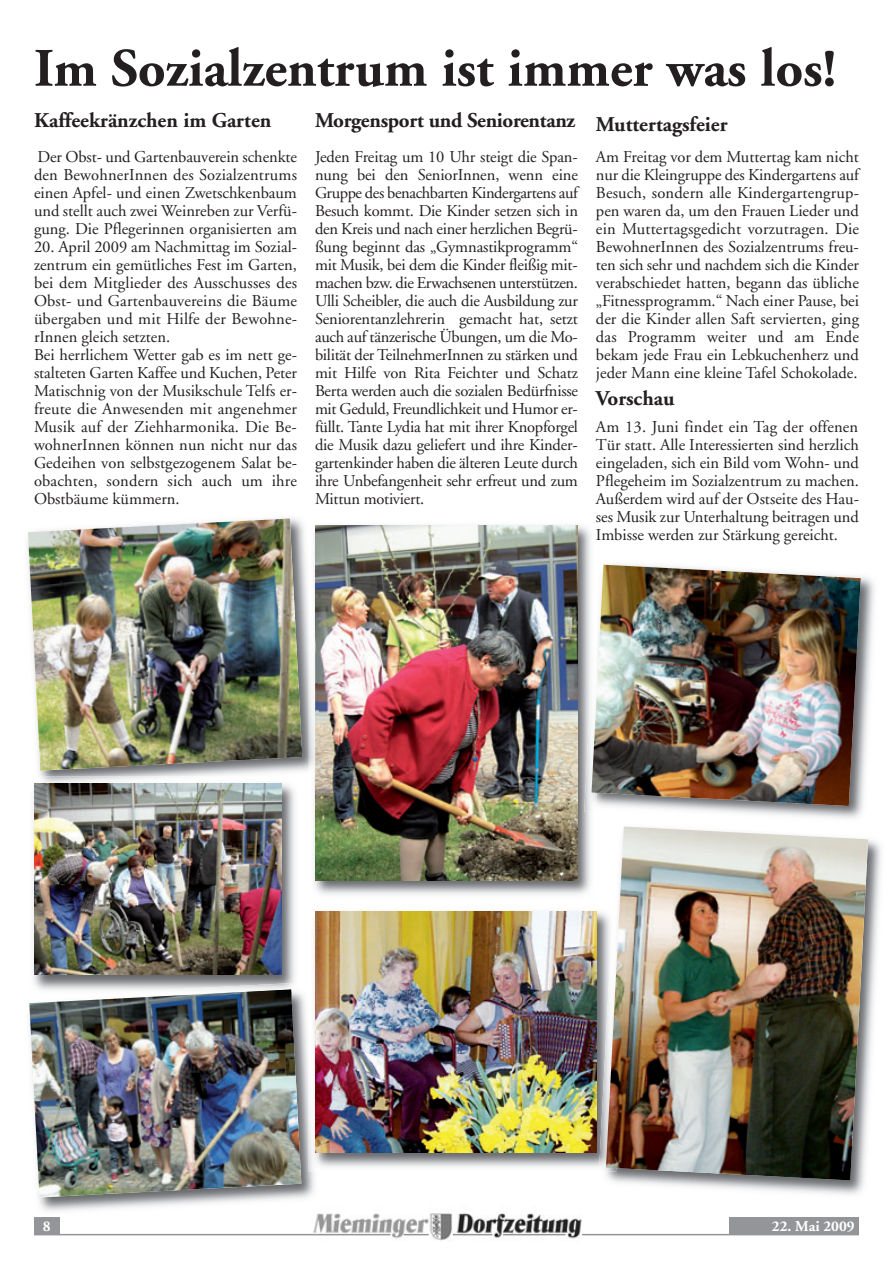
<style>
.page{position:relative;width:893px;height:1263px;background:#fff}
.page>*{position:absolute;margin:0;border:0;box-sizing:border-box;transform-origin:0 0}
.t1{font:700 54px "Adobe Garamond";color:#231f20}
.t2{font:700 21px "Adobe Garamond";color:#231f20}
.t3{font:16.5px/18px "Adobe Garamond";color:#231f20;text-align:justify}
.t4{font:700 15px "Adobe Garamond";color:#fff}
</style>
<div class="page">
<img style="left:311px;top:1213px;width:273px;height:28px">
<div style="left:34px;top:1217px;width:26px;height:17px;background:#939598"></div>
<hr style="left:34px;top:1234px;width:356px;height:1px;background:#939598">
<svg style="left:404px;top:1234px;width:25px;height:1px"></svg>
<hr style="left:582px;top:1234px;width:277px;height:1px;background:#939598">
<hr style="left:503px;top:1234px;width:63px;height:1px;background:#939598">
<hr style="left:453px;top:1234px;width:39px;height:1px;background:#939598">
<div style="left:730px;top:1217px;width:129px;height:17px;background:#939598"></div>
<img style="left:314px;top:526px;width:277px;height:369px">
<img style="left:315px;top:525px;width:263px;height:355px">
<img style="left:27px;top:524px;width:282px;height:252px">
<img style="left:309px;top:526px;width:6px;height:251px">
<img style="left:315px;top:645px;width:7px;height:131px">
<img style="left:28px;top:518px;width:274px;height:253px">
<img style="left:39px;top:994px;width:282px;height:223px">
<img style="left:29px;top:994px;width:272px;height:203px">
<img style="left:33px;top:791px;width:262px;height:199px">
<img style="left:81px;top:982px;width:219px;height:12px">
<img style="left:202px;top:989px;width:89px;height:5px">
<img style="left:34px;top:783px;width:248px;height:192px">
<img style="left:314px;top:912px;width:284px;height:259px">
<img style="left:309px;top:982px;width:11px;height:189px">
<img style="left:315px;top:911px;width:282px;height:241px">
<img style="left:603px;top:564px;width:271px;height:255px">
<img style="left:584px;top:571px;width:7px;height:241px">
<img style="left:591px;top:565px;width:270px;height:241px">
<img style="left:598px;top:839px;width:283px;height:356px">
<img style="left:599px;top:904px;width:7px;height:267px">
<img style="left:606px;top:826px;width:262px;height:354px">
<h1 class="t1" style="left:34px;top:47px;width:804px">Im Sozialzentrum ist immer was los!</h1>
<p class="t2" style="left:34px;top:112px;width:239px">Kaffeekränzchen im Garten</p>
<p class="t3" style="left:34px;top:149px;width:264px">Der Obst- und Gartenbauverein schenkte den BewohnerInnen des Sozialzentrums einen Apfel- und einen Zwetschkenbaum und stellt auch zwei Weinreben zur Verfü&shy;gung. Die Pflegerinnen organisierten am</p>
<p class="t3" style="left:34px;top:239px;width:265px;text-align:left">20. April 2009 am Nachmittag im Sozial&shy;zentrum ein gemütliches Fest im Garten, bei dem Mitglieder des Ausschusses des Obst- und Gartenbauvereins die Bäume übergaben und mit Hilfe der Bewohne&shy;rInnen gleich setzten.<br>Bei herrlichem Wetter gab es im nett ge&shy;stalteten Garten Kaffee und Kuchen, Peter Matischnig von der Musikschule Telfs er&shy;freute die Anwesenden mit angenehmer Musik auf der Ziehharmonika. Die Be&shy;wohnerInnen können nun nicht nur das Gedeihen von selbstgezogenem Salat be&shy;obachten, sondern sich auch um ihre Obstbäume kümmern.</p>
<p class="t2" style="left:315px;top:112px;width:262px">Morgensport und Seniorentanz</p>
<p class="t3" style="left:315px;top:149px;width:265px">Jeden Freitag um 10 Uhr steigt die Span&shy;nung bei den SeniorInnen, wenn eine Gruppe des benachbarten Kindergartens auf Besuch kommt. Die Kinder setzen sich in den Kreis und nach einer herzlichen Begrü&shy;ßung beginnt das „Gymnastikprogramm“ mit Musik, bei dem die Kinder fleißig mit&shy;machen bzw. die Erwachsenen unterstützen.<br>Ulli Scheibler, die auch die Ausbildung zur Seniorentanzlehrerin gemacht hat, setzt auch auf tänzerische Übungen, um die Mo&shy;bilität der TeilnehmerInnen zu stärken und mit Hilfe von Rita Feichter und Schatz Berta werden auch die sozialen Bedürfnisse mit Geduld, Freundlichkeit und Humor er&shy;füllt. Tante Lydia hat mit ihrer Knopforgel die Musik dazu geliefert und ihre Kinder&shy;gartenkinder haben die älteren Leute durch ihre Unbefangenheit sehr erfreut und zum Mittun motiviert.</p>
<p class="t2" style="left:596px;top:116px;width:133px">Muttertagsfeier</p>
<p class="t3" style="left:596px;top:149px;width:265px">Am Freitag vor dem Muttertag kam nicht nur die Kleingruppe des Kindergartens auf Besuch, sondern alle Kindergartengrup&shy;pen waren da, um den Frauen Lieder und ein Muttertagsgedicht vorzutragen. Die BewohnerInnen des Sozialzentrums freu&shy;ten sich sehr und nachdem sich die Kinder verabschiedet hatten, begann das übliche „Fitnessprogramm.“ Nach einer Pause, bei der die Kinder allen Saft servierten, ging das Programm weiter und am Ende bekam jede Frau ein Lebkuchenherz und jeder Mann eine kleine Tafel Schokolade.</p>
<p class="t2" style="left:596px;top:390px;width:80px">Vorschau</p>
<p class="t3" style="left:596px;top:419px;width:264px">Am 13. Juni findet ein Tag der offenen Tür statt. Alle Interessierten sind herzlich eingeladen, sich ein Bild vom Wohn- und Pflegeheim im Sozialzentrum zu machen.<br>Außerdem wird auf der Ostseite des Hau&shy;ses Musik zur Unterhaltung beitragen und Imbisse werden zur Stärkung gereicht.</p>
<p class="t4" style="left:43px;top:1220px;width:9px">8</p>
<p class="t4" style="left:772px;top:1220px;width:84px">22. Mai 2009</p>
</div>
